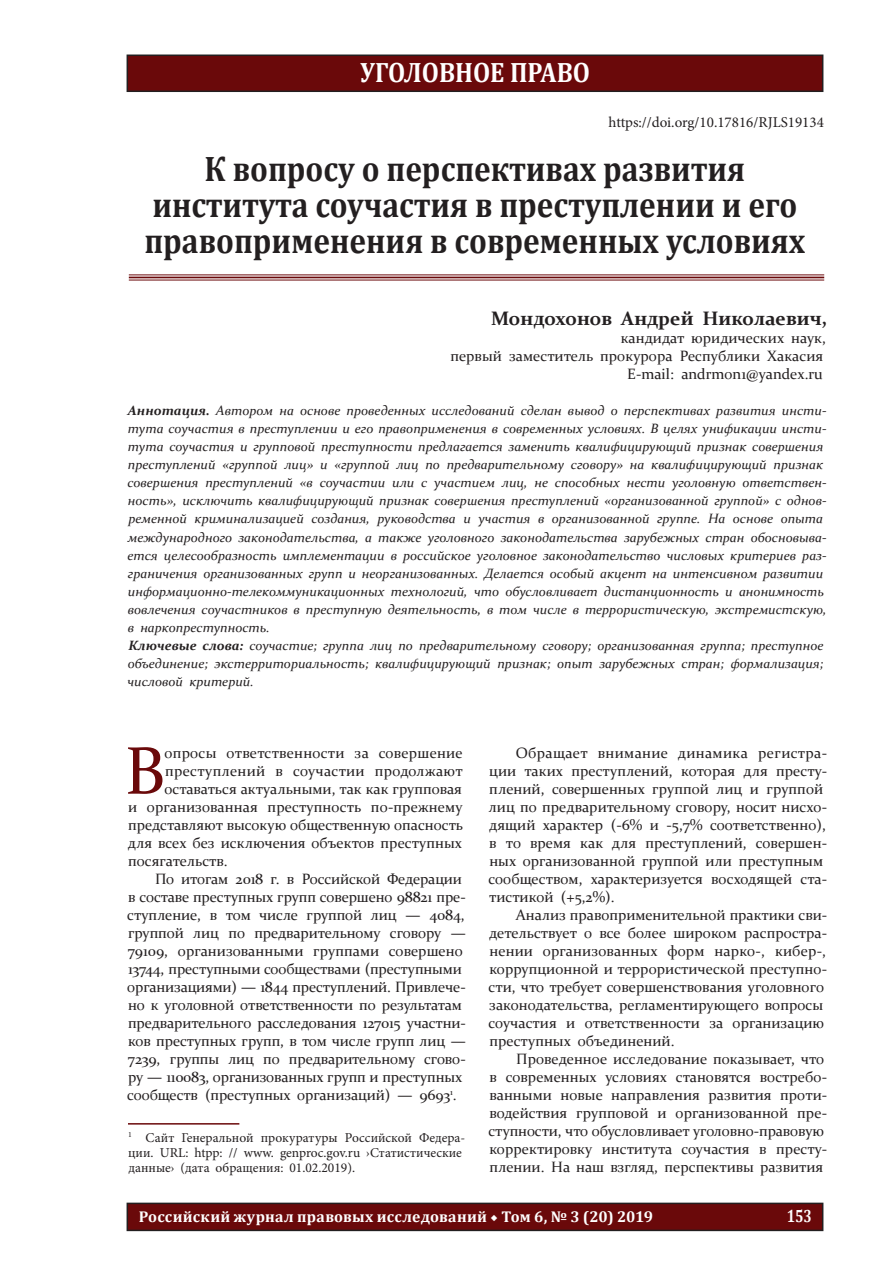
<style>
.page{position:relative;width:896px;height:1266px;background:#fff}
.page>*{position:absolute;margin:0;border:0;box-sizing:border-box;transform-origin:0 0}
.t1{font:67.65px "Constantia";color:#6a090a}
.t2{font:700 35.7px/36px "Cambria";color:#231f20;text-align:center;scale:.88 1}
.t3{font:700 28.2px "Cambria";color:#fff;scale:.88 1}
.t4{font:700 19.5px "Constantia";color:#231f20}
.t5{font:700 17.85px "Cambria";color:#fff;scale:.8 1}
.t6{font:700 15.6px "Cambria";letter-spacing:.015em;color:#fff}
.t7{font:15px/18px "Constantia";color:#231f20}
.t8{font:15px "Minion Pro";color:#231f20}
.t9{font:italic 13.5px/18px "Constantia";color:#231f20}
.t10{font:13.5px/15px "Minion Pro";color:#231f20}
.s1{font-weight:700}
.s2{font-family:"Minion Pro"}
</style>
<div class="page">
<div style="left:127px;top:55px;width:695px;height:36px;background:#6a090a"></div>
<div style="left:126px;top:54px;width:697px;height:38px;border:2px solid #231f20"></div>
<div style="left:127px;top:1203px;width:695px;height:27px;background:#6a090a"></div>
<div style="left:126px;top:1202px;width:697px;height:28px;border:2px solid #231f20"></div>
<hr style="left:128px;top:1122px;width:111px;height:2px;background:#6a090a">
<hr style="left:129px;top:274px;width:695px;height:1px;background:#6a090a">
<hr style="left:129px;top:276px;width:695px;height:2px;background:#6a090a">
<hr style="left:129px;top:279px;width:695px;height:1px;background:#6a090a">
<h3 class="t3" style="left:360px;top:52px;width:20px">уголовное</h3>
<h3 class="t3" style="left:510px;top:52px;width:19px">право</h3>
<p class="t8" style="left:608px;top:112px;width:217px">https://doi.org/10.17816/RJLS19134</p>
<h2 class="t2" style="left:144px;top:150px;width:752px">К вопросу о перспективах развития института соучастия в преступлении и его правоприменения в современных условиях</h2>
<h3 class="t4" style="left:491px;top:305px;width:337px">Мондохонов Андрей Николаевич,</h3>
<p class="t7" style="left:450px;top:328px;width:377px;text-align:right">кандидат юридических наук,<br>первый заместитель прокурора Республики Хакасия<br>E-mail: andrmon1@yandex.ru</p>
<p class="t9" style="left:127px;top:401px;width:700px"><span class="s1">Аннотация.</span> Автором на основе проведенных исследований сделан вывод о перспективах развития инсти&shy;тута соучастия в преступлении и его правоприменения в современных условиях. В целях унификации инсти&shy;тута соучастия и групповой преступности предлагается заменить квалифицирующий признак совершения преступлений «группой лиц» и «группой лиц по предварительному сговору» на квалифицирующий признак совершения преступлений «в соучастии или с участием лиц, не способных нести уголовную ответствен&shy;ность», исключить квалифицирующий признак совершения преступлений «организованной группой» с однов&shy;ременной криминализацией создания, руководства и участия в организованной группе. На основе опыта международного законодательства, а также уголовного законодательства зарубежных стран обосновыва&shy;ется целесообразность имплементации в российское уголовное законодательство числовых критериев раз&shy;граничения организованных групп и неорганизованных. Делается особый акцент на интенсивном развитии информационно-телекоммуникационных технологий, что обусловливает дистанционность и анонимность вовлечения соучастников в преступную деятельность, в том числе в террористическую, экстремистскую, в наркопреступность.<br><span class="s1">Ключевые слова:</span> соучастие; группа лиц по предварительному сговору; организованная группа; преступное объединение; экстерриториальность; квалифицирующий признак; опыт зарубежных стран; формализация; числовой критерий.</p>
<h1 class="t1" style="left:125px;top:724px;width:42px">В</h1>
<p class="t7" style="left:164px;top:742px;width:300px">опросы ответственности за совершение</p>
<p class="t7" style="left:165px;top:760px;width:299px">преступлений в соучастии продолжают</p>
<p class="t7" style="left:164px;top:778px;width:299px">оставаться актуальными, так как групповая</p>
<p class="t7" style="left:128px;top:796px;width:336px">и организованная преступность по-прежнему</p>
<p class="t7" style="left:128px;top:814px;width:336px">представляют высокую общественную опасность</p>
<p class="t7" style="left:128px;top:832px;width:336px">для всех без исключения объектов преступных</p>
<p class="t7" style="left:128px;top:850px;width:101px">посягательств.</p>
<p class="t7" style="left:155px;top:868px;width:308px">По итогам 2018 г. в Российской Федерации</p>
<p class="t7" style="left:128px;top:886px;width:339px">в составе преступных групп совершено 98821 пре-</p>
<p class="t7" style="left:127px;top:904px;width:339px">ступление, в том числе группой лиц — 4084,</p>
<p class="t7" style="left:128px;top:922px;width:339px">группой лиц по предварительному сговору —</p>
<p class="t7" style="left:128px;top:940px;width:336px">79109, организованными группами совершено</p>
<p class="t7" style="left:128px;top:958px;width:335px">13744, преступными сообществами (преступными</p>
<p class="t7" style="left:127px;top:976px;width:340px">организациями) — 1844 преступлений. Привлече-</p>
<p class="t7" style="left:128px;top:994px;width:335px">но к уголовной ответственности по результатам</p>
<p class="t7" style="left:128px;top:1012px;width:339px">предварительного расследования 127015 участни-</p>
<p class="t7" style="left:128px;top:1030px;width:339px">ков преступных групп, в том числе групп лиц —</p>
<p class="t7" style="left:128px;top:1048px;width:339px">7239, группы лиц по предварительному сгово-</p>
<p class="t7" style="left:128px;top:1066px;width:335px">ру — 110083, организованных групп и преступных</p>
<p class="t7" style="left:127px;top:1084px;width:331px">сообществ (преступных организаций) — 9693<sup>1</sup>.</p>
<p class="t10" style="left:128px;top:1129px;width:339px"><sup>1</sup> Сайт Генеральной прокуратуры Российской Федера&shy;ции. URL: htpp: // www. genproc.gov.ru ›Статистические данные› (дата обращения: 01.02.2019).</p>
<p class="t7" style="left:488px;top:742px;width:340px;text-indent:27px">Обращает внимание динамика регистра&shy;ции таких преступлений, которая для престу&shy;плений, совершенных группой лиц и группой лиц по предварительному сговору, носит нисхо&shy;дящий характер (-6% и -5,7% соответственно), в то время как для преступлений, совершен&shy;ных организованной группой или преступным сообществом, характеризуется восходящей ста&shy;тистикой (+5,2%).</p>
<p class="t7" style="left:488px;top:904px;width:340px;text-indent:27px">Анализ правоприменительной практики сви&shy;детельствует о все более широком распростра&shy;нении организованных форм нарко-, кибер-, коррупционной и террористической преступно&shy;сти, что требует совершенствования уголовного законодательства, регламентирующего вопросы соучастия и ответственности за организацию преступных объединений.</p>
<p class="t7" style="left:488px;top:1048px;width:340px;text-indent:28px">Проведенное исследование показывает, что в современных условиях становятся востребо&shy;ванными новые направления развития проти&shy;водействия групповой и организованной пре&shy;ступности, что обусловливает уголовно-правовую корректировку института соучастия в престу&shy;плении. На наш взгляд, перспективы развития</p>
<p class="t6" style="left:139px;top:1205px;width:516px">Российский журнал правовых исследований <span class="s2">◆</span> Том 6, № 3 (20) 2019</p>
<p class="t5" style="left:786px;top:1203px;width:33px">153</p>
</div>
